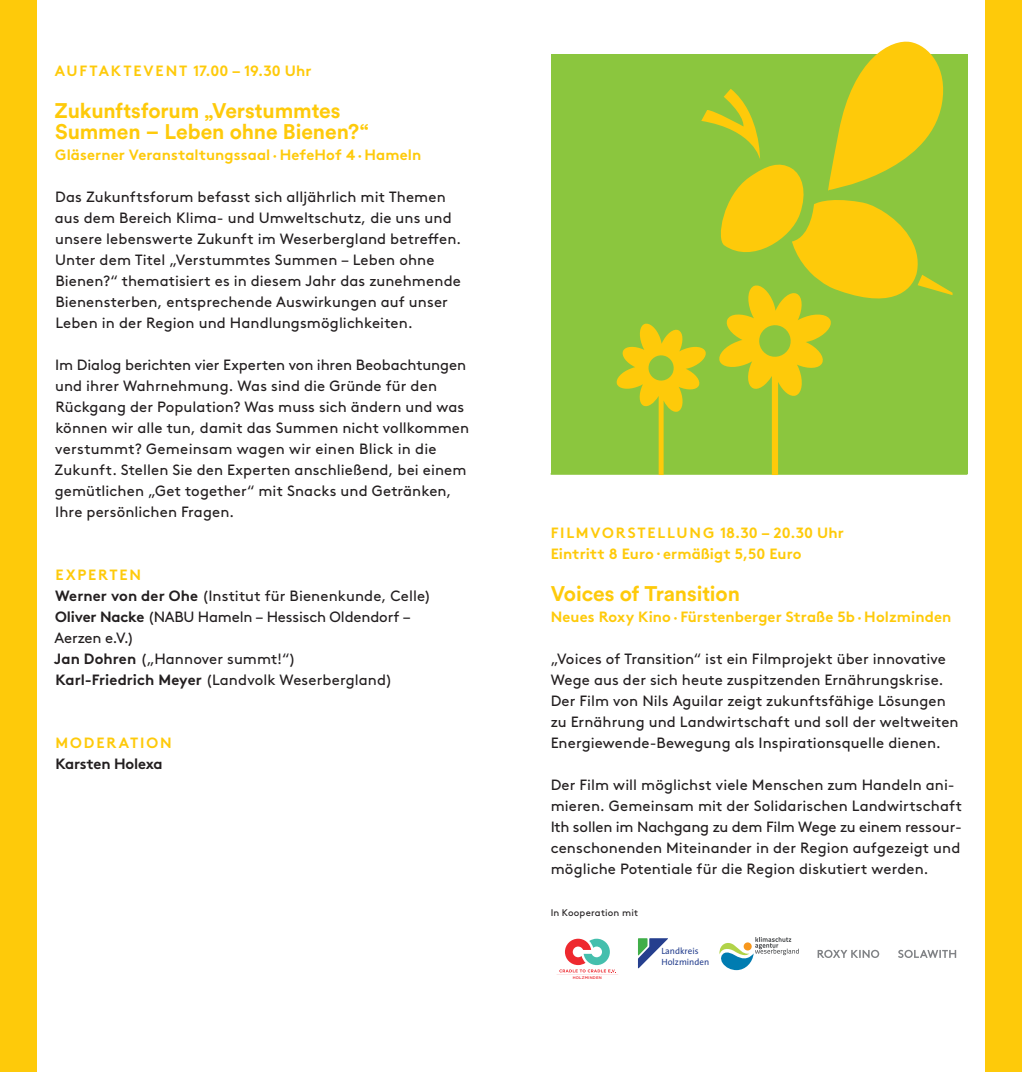
<style>
.page{position:relative;width:1022px;height:1072px;background:#fff}
.page>*{position:absolute;margin:0;border:0;box-sizing:border-box;transform-origin:0 0}
.t1{font:700 21px/21px "Circular Std";letter-spacing:-.005em;color:#feca0a}
.t2{font:14.88px/21px "Brown";letter-spacing:.005em;color:#231f20}
.t3{font:700 14.88px/21px "Brown";letter-spacing:.01em;color:#feca0a}
.t4{font:700 14.88px "Brown";letter-spacing:.115em;color:#feca0a}
.t5{font:700 14.88px "Brown";letter-spacing:-.015em;color:#231f20}
.t6{font:700 14.88px "Brown";letter-spacing:.13em;color:#feca0a}
.t7{font:9.62px "Brown";letter-spacing:.02em;color:#231f20}
.t8{font:9.1px/11.2px "The Sans";color:#253f8e}
.t9{font:500 3.85px "Gotham";letter-spacing:.05em;color:#ee292f}
.s1{font-weight:700;color:#feca0a}
.s2{font-weight:700}
</style>
<div class="page">
<div style="left:551px;top:55px;width:416px;height:419px;background:#8bc63e"></div>
<div style="left:0;top:0;width:36px;height:1071px;background:#feca0a"></div>
<div style="left:986px;top:0;width:36px;height:1071px;background:#feca0a"></div>
<svg style="left:638px;top:938px;width:30px;height:30px"></svg>
<svg style="left:557px;top:938px;width:61px;height:37px"></svg>
<svg style="left:719px;top:937px;width:80px;height:33px"></svg>
<hr style="left:551px;top:473px;width:416px;height:2px;background:#8bc63e">
<svg style="left:615px;top:41px;width:337px;height:434px"></svg>
<svg style="left:818px;top:949px;width:61px;height:9px"></svg>
<svg style="left:898px;top:949px;width:58px;height:9px"></svg>
<p class="t4" style="left:55px;top:58px;width:258px">AUFTAKTEVENT 17.00 – 19.30 Uhr</p>
<h1 class="t1" style="left:55px;top:99px;width:316px">Zukunftsforum „Verstummtes<br>Summen – Leben ohne Bienen?“</h1>
<p class="t3" style="left:55px;top:142px;width:367px">Gläserner Veranstaltungssaal·HefeHof 4·Hameln</p>
<p class="t2" style="left:55px;top:185px;width:408px">Das Zukunftsforum befasst sich alljährlich mit Themen aus dem Bereich Klima- und Umweltschutz, die uns und unsere lebenswerte Zukunft im Weserbergland betreffen.<br>Unter dem Titel „Verstummtes Summen – Leben ohne Bienen?“ thematisiert es in diesem Jahr das zunehmende Bienensterben, entsprechende Auswirkungen auf unser Leben in der Region und Handlungsmöglichkeiten.</p>
<p class="t2" style="left:55px;top:353px;width:416px">Im Dialog berichten vier Experten von ihren Beobachtungen und ihrer Wahrnehmung. Was sind die Gründe für den Rückgang der Population? Was muss sich ändern und was können wir alle tun, damit das Summen nicht vollkommen verstummt? Gemeinsam wagen wir einen Blick in die Zukunft. Stellen Sie den Experten anschließend, bei einem gemütlichen „Get together“ mit Snacks und Getränken, Ihre persönlichen Fragen.</p>
<p class="t2" style="left:54px;top:563px;width:379px"><span class="s1">EXPERTEN<br></span><span class="s2">Werner von der Ohe</span> (Institut für Bienenkunde, Celle)<br><span class="s2">Oliver Nacke</span> (NABU Hameln – Hessisch Oldendorf – Aerzen e.V.)<br><span class="s2">Jan Dohren</span> („Hannover summt!“)<br><span class="s2">Karl-Friedrich Meyer</span> (Landvolk Weserbergland)</p>
<p class="t6" style="left:55px;top:730px;width:118px">MODERATION</p>
<p class="t5" style="left:55px;top:751px;width:109px">Karsten Holexa</p>
<p class="t3" style="left:551px;top:520px;width:295px">FILMVORSTELLUNG 18.30 – 20.30 Uhr<br>Eintritt 8 Euro·ermäßigt 5,50 Euro</p>
<h1 class="t1" style="left:551px;top:582px;width:191px">Voices of Transition</h1>
<p class="t3" style="left:551px;top:604px;width:402px">Neues Roxy Kino·Fürstenberger Straße 5b·Holzminden</p>
<p class="t2" style="left:551px;top:647px;width:409px">„Voices of Transition“ ist ein Filmprojekt über innovative Wege aus der sich heute zuspitzenden Ernährungskrise.<br>Der Film von Nils Aguilar zeigt zukunftsfähige Lösungen zu Ernährung und Landwirtschaft und soll der weltweiten Energiewende-Bewegung als Inspirationsquelle dienen.</p>
<p class="t2" style="left:551px;top:773px;width:413px">Der Film will möglichst viele Menschen zum Handeln ani&shy;mieren. Gemeinsam mit der Solidarischen Landwirtschaft Ith sollen im Nachgang zu dem Film Wege zu einem ressour&shy;censchonenden Miteinander in der Region aufgezeigt und mögliche Potentiale für die Region diskutiert werden.</p>
<p class="t7" style="left:551px;top:905px;width:89px">In Kooperation mit</p>
<p class="t8" style="left:661px;top:944px;width:49px">Landkreis<br>Holzminden</p>
<p class="t9" style="left:573px;top:975px;width:31px">HOLZMINDEN</p>
</div>
